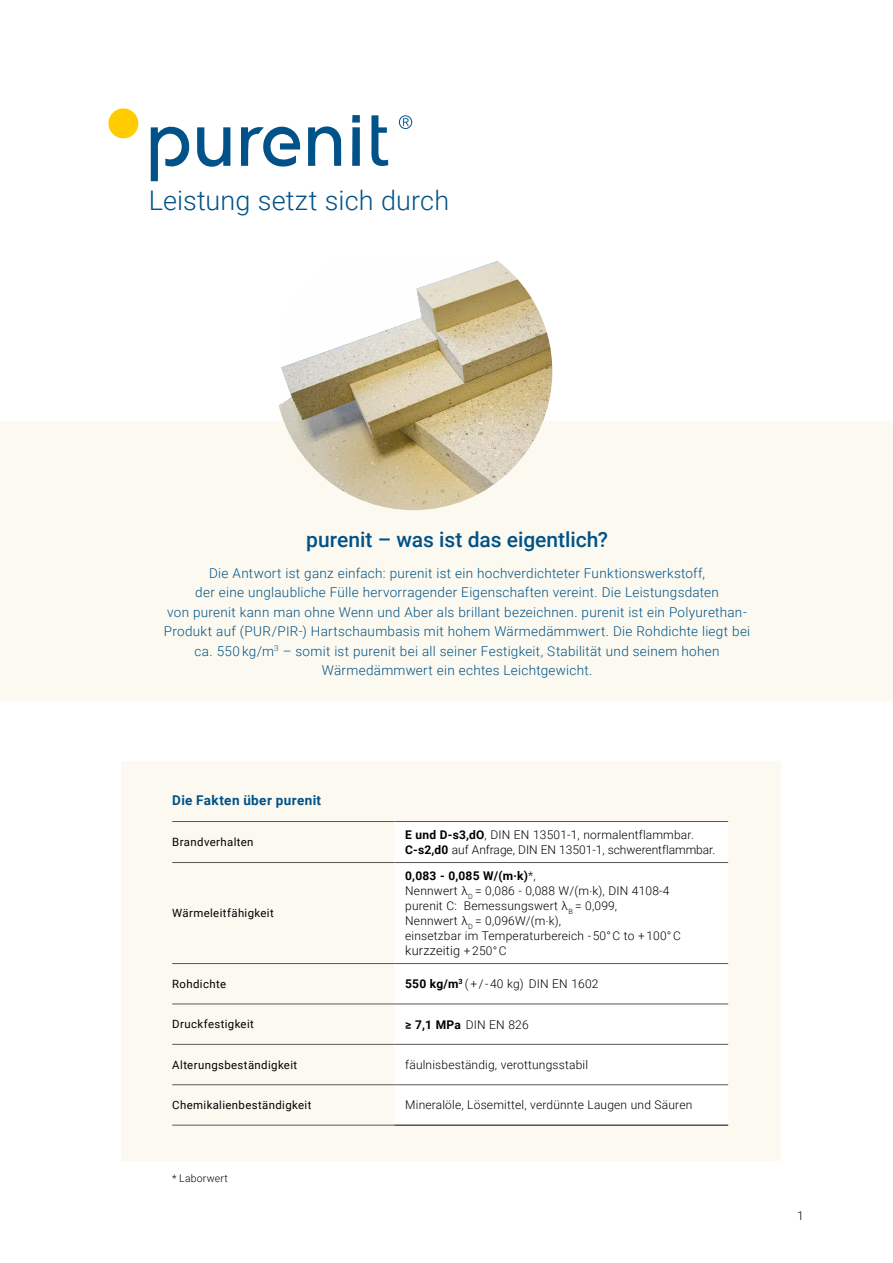
<style>
.page{position:relative;width:893px;height:1263px;background:#fff}
.page>*{position:absolute;margin:0;border:0;box-sizing:border-box;transform-origin:0 0}
.t1{font:300 27px "Roboto";letter-spacing:.005em;color:#005288}
.t2{font:500 21px "Roboto";letter-spacing:-.005em;color:#005288}
.t3{font:300 13.5px/19.5px "Roboto";letter-spacing:.02em;color:#005288;text-align:center}
.t4{font:700 13.5px "Roboto";letter-spacing:.03em;color:#005288}
.t5{font:300 12.75px "Roboto";letter-spacing:.015em;color:#000}
.t6{font:300 12px/15px "Roboto";letter-spacing:.015em;color:#000}
.t7{font:300 12px/15px "Roboto";letter-spacing:-.005em;color:#000}
.t8{font:11.4px "Roboto";letter-spacing:.035em;color:#000}
.t9{font:300 10.5px "Roboto";letter-spacing:.02em;color:#000}
.s1{font-weight:700}
.s2{font-size:12px}
</style>
<div class="page">
<svg style="left:108px;top:108px;width:31px;height:31px"></svg>
<svg style="left:399px;top:115px;width:13px;height:14px"></svg>
<svg style="left:197px;top:127px;width:33px;height:40px"></svg>
<svg style="left:308px;top:126px;width:33px;height:40px"></svg>
<svg style="left:241px;top:126px;width:60px;height:41px"></svg>
<svg style="left:151px;top:126px;width:39px;height:55px"></svg>
<div style="left:352px;top:127px;width:8px;height:39px;background:#005288"></div>
<div style="left:352px;top:115px;width:8px;height:8px;background:#005288"></div>
<svg style="left:371px;top:115px;width:17px;height:51px"></svg>
<div style="left:0;top:421px;width:893px;height:280px;background:#fcfaf0"></div>
<img style="left:279px;top:261px;width:273px;height:249px">
<div style="left:121px;top:761px;width:659px;height:400px;background:#fcfaf0"></div>
<div style="left:394px;top:822px;width:334px;height:303px;background:#fff"></div>
<hr style="left:172px;top:821px;width:222px;height:1px;background:#575756">
<hr style="left:394px;top:821px;width:334px;height:1px;background:#575756">
<hr style="left:172px;top:862px;width:222px;height:1px;background:#575756">
<hr style="left:394px;top:862px;width:334px;height:1px;background:#575756">
<hr style="left:172px;top:963px;width:222px;height:1px;background:#575756">
<hr style="left:394px;top:963px;width:334px;height:1px;background:#575756">
<hr style="left:172px;top:1004px;width:222px;height:1px;background:#575756">
<hr style="left:394px;top:1004px;width:334px;height:1px;background:#575756">
<hr style="left:172px;top:1044px;width:222px;height:1px;background:#575756">
<hr style="left:394px;top:1044px;width:334px;height:1px;background:#575756">
<hr style="left:172px;top:1084px;width:222px;height:1px;background:#575756">
<hr style="left:394px;top:1084px;width:334px;height:1px;background:#575756">
<hr style="left:172px;top:1125px;width:222px;height:1px;background:#575756">
<hr style="left:394px;top:1125px;width:334px;height:1px;background:#000">
<h1 class="t1" style="left:149px;top:182px;width:302px">Leistung setzt sich durch</h1>
<h2 class="t2" style="left:306px;top:525px;width:303px">purenit – was ist das eigentlich?</h2>
<p class="t3" style="left:164px;top:562px;width:588px">Die Antwort ist ganz einfach: purenit ist ein hochverdichteter Funktionswerkstoff,<br>der eine unglaubliche Fülle hervorragender Eigenschaften vereint. Die Leistungsdaten<br>von purenit kann man ohne Wenn und Aber als brillant bezeichnen. purenit ist ein Polyurethan-Produkt auf (PUR/PIR-) Hartschaumbasis mit hohem Wärmedämmwert. Die Rohdichte liegt bei ca. 550 kg/m<sup>3</sup> – somit ist purenit bei all seiner Festigkeit, Stabilität und seinem hohen Wärmedämmwert ein echtes Leichtgewicht.</p>
<p class="t4" style="left:172px;top:791px;width:150px">Die Fakten über purenit</p>
<p class="t8" style="left:172px;top:834px;width:83px">Brandverhalten</p>
<p class="t7" style="left:405px;top:827px;width:312px"><span class="s1">E und D-s3,dO</span>, DIN EN 13501-1, normalentflammbar.<br><span class="s1">C-s2,d0</span> auf Anfrage, DIN EN 13501-1, schwerentflammbar.</p>
<p class="t8" style="left:172px;top:905px;width:103px">Wärmeleitfähigkeit</p>
<p class="t6" style="left:405px;top:868px;width:277px"><span class="s1">0,083 - 0,085 W/(m</span><sup>.</sup><span class="s1">k)</span>*,<br>Nennwert λ<sub>D</sub> = 0,086 - 0,088 W/(m.k), DIN 4108-4 purenit C: Bemessungswert λ<sub>B</sub> = 0,099,<br>Nennwert λ<sub>D</sub> = 0,096W/(m.k),<br>einsetzbar im Temperaturbereich - 50° C to + 100° C</p>
<p class="t5" style="left:405px;top:941px;width:103px">kurzzeitig <span class="s2">+ 250° C</span></p>
<p class="t8" style="left:172px;top:976px;width:55px">Rohdichte</p>
<p class="t6" style="left:405px;top:976px;width:195px"><span class="s1">550 kg/m</span><sup>3</sup> ( + / - 40 kg) DIN EN 1602</p>
<p class="t8" style="left:172px;top:1016px;width:83px">Druckfestigkeit</p>
<p class="t6" style="left:405px;top:1016px;width:125px"><span class="s1">≥ 7,1 MPa</span> DIN EN 826</p>
<p class="t8" style="left:172px;top:1057px;width:127px">Alterungsbeständigkeit</p>
<p class="t6" style="left:405px;top:1057px;width:184px">fäulnisbeständig, verottungsstabil</p>
<p class="t8" style="left:172px;top:1097px;width:141px">Chemikalienbeständigkeit</p>
<p class="t6" style="left:405px;top:1097px;width:289px">Mineralöle, Lösemittel, verdünnte Laugen und Säuren</p>
<p class="t9" style="left:172px;top:1171px;width:57px">* Laborwert</p>
<p class="t6" style="left:797px;top:1208px;width:8px">1</p>
</div>
